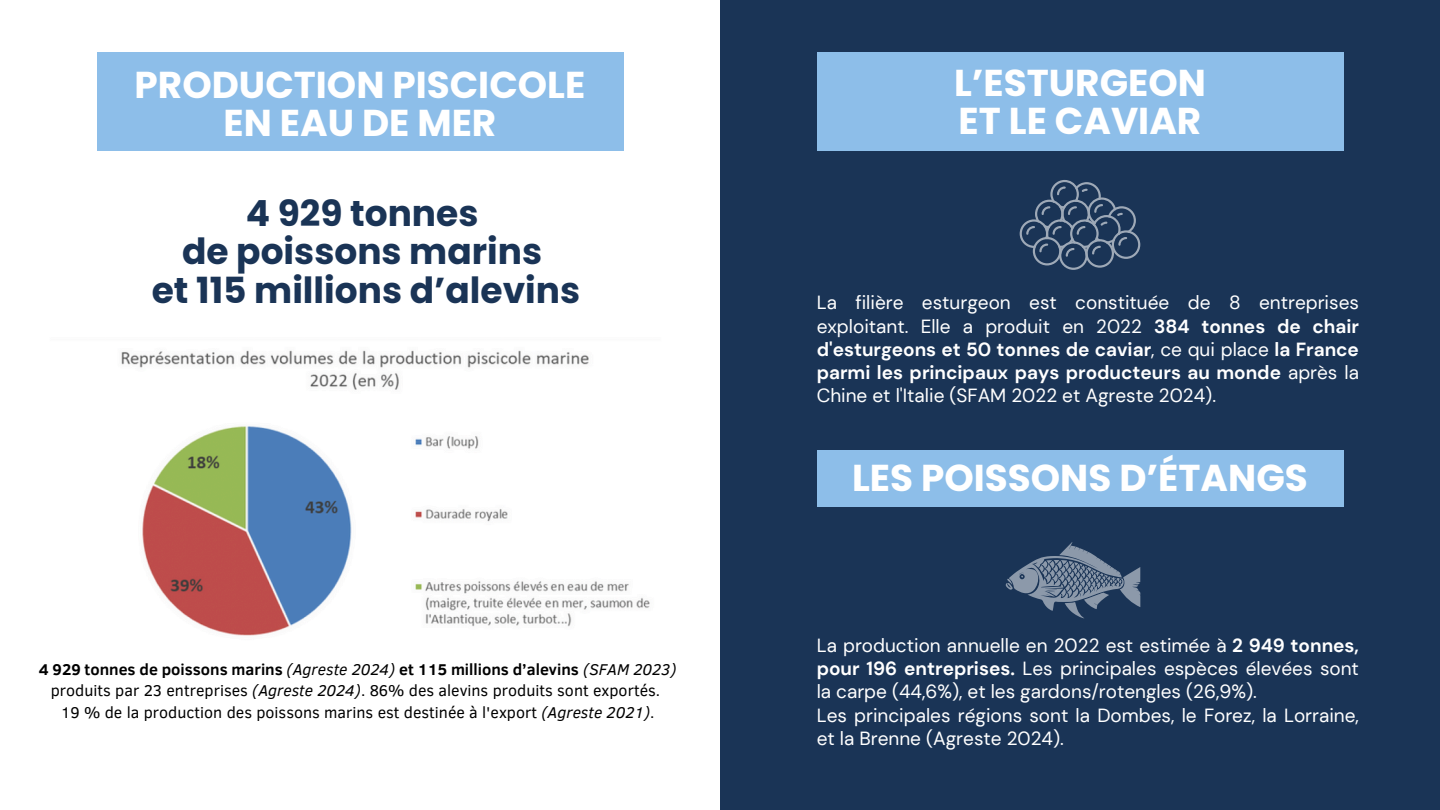
<style>
.page{position:relative;width:1440px;height:810px;background:#fff}
.page>*{position:absolute;margin:0;border:0;box-sizing:border-box;transform-origin:0 0}
.t1{font:700 37.4px "Poppins";color:#fff}
.t2{font:700 36px/38.2px "Poppins";color:#1a3456;text-align:center}
.t3{font:19px/23.2px "DM Sans";color:#fff;text-align:justify}
.t4{font:16px/21.8px "Clear Sans";color:#000;text-align:center}
.s1{font-weight:700}
.s2{font-style:italic}
</style>
<div class="page">
<div style="left:720px;top:0;width:720px;height:810px;background:#1a3456"></div>
<div style="left:97px;top:52px;width:526px;height:99px;background:#8dbee9"></div>
<img style="left:121px;top:350px;width:529px;height:286px">
<div style="left:817px;top:52px;width:526px;height:99px;background:#8dbee9"></div>
<div style="left:817px;top:450px;width:526px;height:57px;background:#8dbee9"></div>
<svg style="left:1020px;top:180px;width:120px;height:90px"></svg>
<svg style="left:1006px;top:542px;width:134px;height:76px"></svg>
<h2 class="t1" style="left:135px;top:59px;width:452px">PRODUCTION PISCICOLE</h2>
<p class="t1" style="left:224px;top:97px;width:274px">EN EAU DE MER</p>
<h1 class="t2" style="left:152px;top:195px;width:430px">4 929 tonnes<br>de poissons marins<br>et 115 millions d’alevins</h1>
<h3 class="t4" style="left:39px;top:657px;width:639px"><span class="s1">4 929 tonnes de poissons marins</span> <span class="s2">(Agreste 2024)</span> <span class="s1">et 115 millions d’alevins</span> <span class="s2">(SFAM 2023) </span>produits par 23 entreprises <span class="s2">(Agreste 2024)</span>. 86% des alevins produits sont exportés.</h3>
<h1 class="t4" style="left:61px;top:701px;width:595px">19 % de la production des poissons marins est destinée à l'export <span class="s2">(Agreste 2021)</span>.</h1>
<p class="t1" style="left:954px;top:57px;width:253px">L’ESTURGEON</p>
<p class="t1" style="left:959px;top:94px;width:244px">ET LE CAVIAR</p>
<h1 class="t3" style="left:817px;top:291px;width:544px">La filière esturgeon est constituée de 8 entreprises exploitant. Elle a produit en 2022 <span class="s1">384 tonnes de chair d'esturgeons et 50 tonnes de caviar</span>, ce qui place <span class="s1">la France parmi les principaux pays producteurs au monde</span> après la Chine et l'Italie (SFAM 2022 et Agreste 2024).</h1>
<h1 class="t1" style="left:852px;top:452px;width:457px">LES POISSONS D’ÉTANGS</h1>
<p class="t3" style="left:817px;top:634px;width:544px;text-align:left">La production annuelle en 2022 est estimée à <span class="s1">2 949 tonnes, pour 196 entreprises.</span> Les principales espèces élevées sont la carpe (44,6%), et les gardons/rotengles (26,9%).<br>Les principales régions sont la Dombes, le Forez, la Lorraine, et la Brenne (Agreste 2024).</p>
</div>
